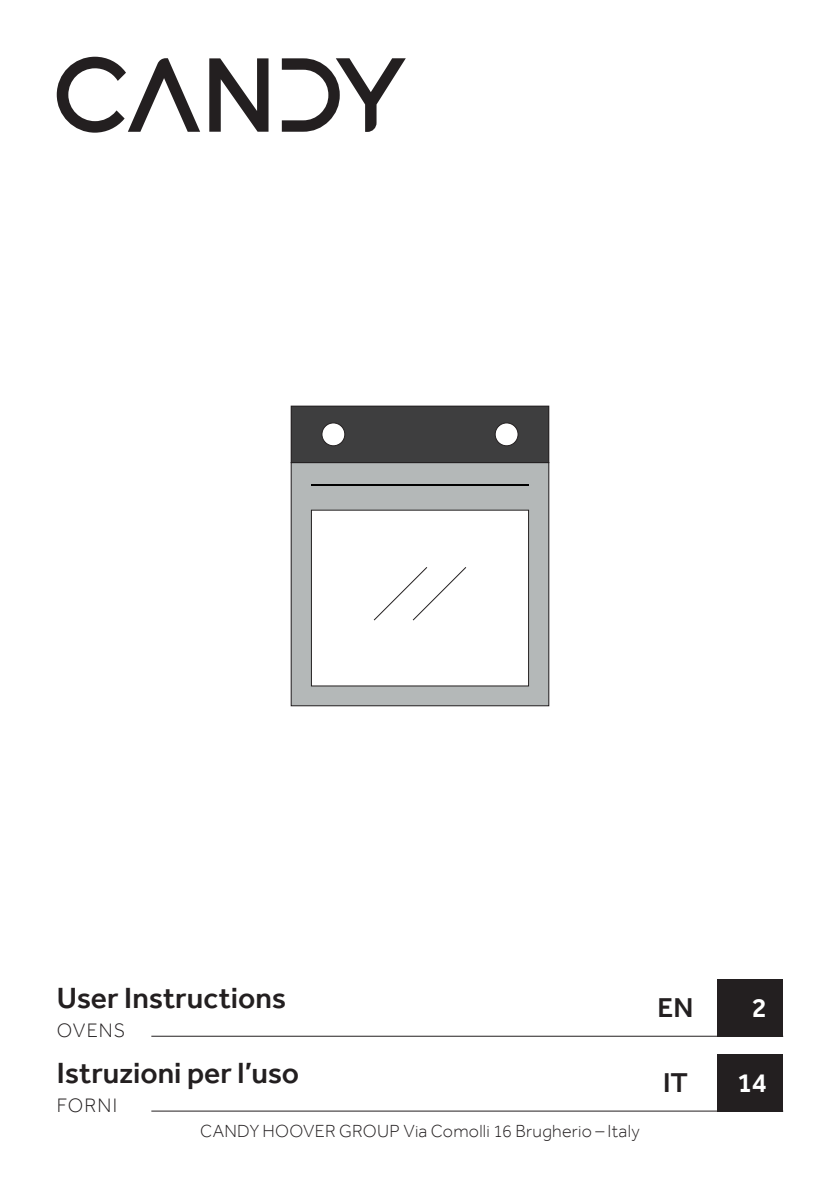
<style>
.page{position:relative;width:840px;height:1191px;background:#fff}
.page>*{position:absolute;margin:0;border:0;box-sizing:border-box;transform-origin:0 0}
.t1{font:500 30px "Effra";color:#231f20}
.t2{font:500 28px "Effra";color:#231f20}
.t3{font:500 28px "Effra";color:#fff}
.t4{font:300 20px "Effra";letter-spacing:.055em;color:#231f20}
.t5{font:300 18px "Effra";letter-spacing:.015em;color:#231f20}
</style>
<div class="page">
<div style="left:717px;top:979px;width:65px;height:57px;background:#231f20"></div>
<div style="left:717px;top:1054px;width:65px;height:57px;background:#231f20"></div>
<hr style="left:151px;top:1035px;width:631px;height:1px;background:#231f20">
<hr style="left:151px;top:1110px;width:631px;height:1px;background:#231f20">
<div style="left:291px;top:462px;width:257px;height:244px;background:#b4b8b8"></div>
<div style="left:290px;top:462px;width:259px;height:244px;border:1px solid #231f20"></div>
<div style="left:291px;top:406px;width:257px;height:56px;background:#3e3e3f"></div>
<div style="left:290px;top:405px;width:259px;height:58px;border:1px solid #231f20"></div>
<hr style="left:311px;top:484px;width:217px;height:1px;background:#000">
<div style="left:311px;top:510px;width:217px;height:176px;background:#fff"></div>
<div style="left:322px;top:423px;width:22px;height:23px;background:#fff;border-radius:50%"></div>
<div style="left:321px;top:422px;width:24px;height:24px;border:1px solid #231f20;border-radius:50%"></div>
<div style="left:495px;top:423px;width:22px;height:23px;background:#fff;border-radius:50%"></div>
<div style="left:494px;top:422px;width:24px;height:24px;border:1px solid #231f20;border-radius:50%"></div>
<svg style="left:373px;top:567px;width:94px;height:54px"></svg>
<svg style="left:57px;top:57px;width:143px;height:76px"></svg>
<svg style="left:282px;top:58px;width:123px;height:74px"></svg>
<svg style="left:209px;top:58px;width:59px;height:74px"></svg>
<h1 class="t1" style="left:57px;top:980px;width:231px">User Instructions</h1>
<p class="t4" style="left:57px;top:1018px;width:70px">OVENS</p>
<h1 class="t1" style="left:57px;top:1055px;width:244px">Istruzioni per l’uso</h1>
<p class="t4" style="left:57px;top:1093px;width:62px">FORNI</p>
<p class="t5" style="left:200px;top:1120px;width:440px">CANDY HOOVER GROUP Via Comolli 16 Brugherio – Italy</p>
<h2 class="t2" style="left:657px;top:991px;width:37px">EN</h2>
<h2 class="t2" style="left:662px;top:1066px;width:26px">IT</h2>
<h2 class="t3" style="left:751px;top:991px;width:17px">2</h2>
<h2 class="t3" style="left:736px;top:1066px;width:31px">14</h2>
</div>
